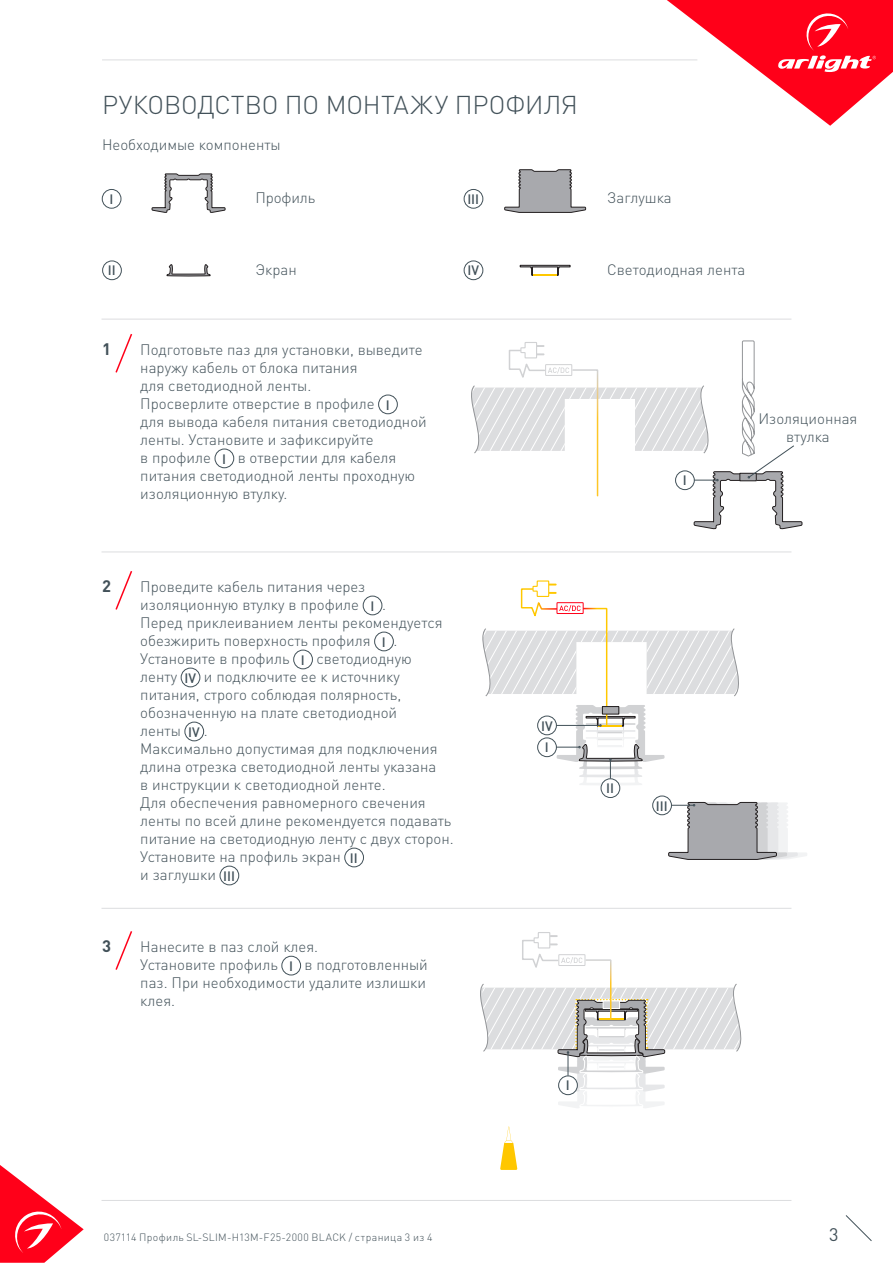
<style>
.page{position:relative;width:893px;height:1263px;background:#fff}
.page>*{position:absolute;margin:0;border:0;box-sizing:border-box;transform-origin:0 0}
.t1{font:300 25.5px "DIN Pro";letter-spacing:-.005em;color:#425159}
.t2{font:18px "DIN Pro";color:#425159}
.t3{font:700 16.5px "DIN Pro";color:#425159}
.t4{font:300 15px/18px "DIN Pro";color:#425159}
.t5{font:500 13.5px "DIN Pro";color:#425159}
.t6{font:300 10.5px "DIN Pro";letter-spacing:.03em;color:#425159}
</style>
<div class="page">
<svg style="left:0;top:1165px;width:84px;height:98px"></svg>
<svg style="left:845px;top:1215px;width:27px;height:26px"></svg>
<svg style="left:667px;top:0;width:226px;height:126px"></svg>
<hr style="left:102px;top:60px;width:595px;height:1px;background:#dcdddf">
<hr style="left:102px;top:319px;width:689px;height:1px;background:#dcdddf">
<hr style="left:102px;top:551px;width:689px;height:1px;background:#dcdddf">
<hr style="left:102px;top:908px;width:689px;height:1px;background:#dcdddf">
<hr style="left:102px;top:1200px;width:689px;height:1px;background:#dcdddf">
<svg style="left:520px;top:265px;width:50px;height:11px"></svg>
<div style="left:102px;top:189px;width:19px;height:19px;border:1px solid #425159;border-radius:50%"></div>
<div style="left:102px;top:261px;width:20px;height:19px;border:1px solid #425159;border-radius:50%"></div>
<div style="left:464px;top:189px;width:19px;height:19px;border:1px solid #425159;border-radius:50%"></div>
<div style="left:464px;top:261px;width:19px;height:19px;border:1px solid #425159;border-radius:50%"></div>
<div style="left:378px;top:395px;width:20px;height:19px;border:1px solid #425159;border-radius:50%"></div>
<div style="left:215px;top:449px;width:19px;height:19px;border:1px solid #425159;border-radius:50%"></div>
<div style="left:282px;top:956px;width:19px;height:19px;border:1px solid #425159;border-radius:50%"></div>
<div style="left:363px;top:596px;width:19px;height:19px;border:1px solid #425159;border-radius:50%"></div>
<div style="left:374px;top:632px;width:20px;height:19px;border:1px solid #425159;border-radius:50%"></div>
<div style="left:293px;top:650px;width:20px;height:19px;border:1px solid #425159;border-radius:50%"></div>
<div style="left:181px;top:668px;width:19px;height:19px;border:1px solid #425159;border-radius:50%"></div>
<div style="left:185px;top:722px;width:19px;height:19px;border:1px solid #425159;border-radius:50%"></div>
<div style="left:345px;top:848px;width:19px;height:19px;border:1px solid #425159;border-radius:50%"></div>
<div style="left:220px;top:866px;width:19px;height:19px;border:1px solid #425159;border-radius:50%"></div>
<svg style="left:115px;top:334px;width:18px;height:39px"></svg>
<svg style="left:115px;top:571px;width:18px;height:39px"></svg>
<svg style="left:115px;top:931px;width:18px;height:39px"></svg>
<svg style="left:152px;top:173px;width:73px;height:40px"></svg>
<svg style="left:504px;top:169px;width:82px;height:44px"></svg>
<div style="left:652px;top:796px;width:20px;height:19px;border:1px solid #425159;border-radius:50%"></div>
<svg style="left:668px;top:802px;width:139px;height:58px"></svg>
<svg style="left:471px;top:340px;width:331px;height:190px"></svg>
<svg style="left:500px;top:1127px;width:17px;height:43px"></svg>
<svg style="left:167px;top:264px;width:44px;height:13px"></svg>
<div style="left:601px;top:778px;width:19px;height:20px;border:1px solid #425159;border-radius:50%"></div>
<svg style="left:482px;top:580px;width:257px;height:205px"></svg>
<svg style="left:480px;top:932px;width:262px;height:176px"></svg>
<p class="t1" style="left:102px;top:87px;width:477px">РУКОВОДСТВО ПО МОНТАЖУ ПРОФИЛЯ</p>
<p class="t4" style="left:102px;top:134px;width:180px">Необходимые компоненты</p>
<p class="t5" style="left:109px;top:190px;width:5px">I</p>
<p class="t4" style="left:256px;top:188px;width:61px">Профиль</p>
<p class="t5" style="left:467px;top:190px;width:13px">III</p>
<p class="t4" style="left:607px;top:188px;width:66px">Заглушка</p>
<p class="t5" style="left:108px;top:261px;width:9px">II</p>
<p class="t4" style="left:256px;top:260px;width:43px">Экран</p>
<p class="t4" style="left:607px;top:260px;width:140px">Cветодиодная лента</p>
<p class="t5" style="left:467px;top:261px;width:13px">IV</p>
<p class="t3" style="left:102px;top:338px;width:10px">1</p>
<p class="t4" style="left:140px;top:340px;width:284px">Подготовьте паз для установки, выведите наружу кабель от блока питания<br>для светодиодной ленты.<br>Просверлите отверстие в профиле</p>
<p class="t5" style="left:386px;top:395px;width:5px">I</p>
<p class="t4" style="left:140px;top:412px;width:288px">для вывода кабеля питания светодиодной ленты. Установите и зафиксируйте<br>в профиле</p>
<p class="t4" style="left:140px;top:448px;width:276px;text-indent:97px">в отверстии для кабеля питания светодиодной ленты проходную изоляционную втулку.</p>
<p class="t5" style="left:222px;top:449px;width:5px">I</p>
<p class="t5" style="left:683px;top:471px;width:5px">I</p>
<p class="t4" style="left:758px;top:409px;width:101px">Изоляционная</p>
<p class="t4" style="left:786px;top:427px;width:45px">втулка</p>
<p class="t3" style="left:102px;top:575px;width:10px">2</p>
<p class="t4" style="left:140px;top:577px;width:226px">Проведите кабель питания через изоляционную втулку в профиле</p>
<p class="t5" style="left:370px;top:596px;width:5px">I</p>
<p class="t4" style="left:140px;top:595px;width:304px;text-indent:242px">.<br>Перед приклеиванием ленты рекомендуется обезжирить поверхность профиля</p>
<p class="t5" style="left:382px;top:632px;width:5px">I</p>
<p class="t4" style="left:394px;top:631px;width:5px">.</p>
<p class="t4" style="left:140px;top:649px;width:151px">Установите в профиль</p>
<p class="t5" style="left:301px;top:650px;width:5px">I</p>
<p class="t4" style="left:316px;top:649px;width:97px">светодиодную</p>
<p class="t4" style="left:140px;top:667px;width:38px">ленту</p>
<p class="t5" style="left:185px;top:668px;width:13px">IV</p>
<p class="t4" style="left:140px;top:667px;width:262px;text-indent:64px">и подключите ее к источнику питания, строго соблюдая полярность, обозначенную на плате светодиодной ленты</p>
<p class="t5" style="left:188px;top:722px;width:13px">IV</p>
<p class="t4" style="left:140px;top:721px;width:315px;text-indent:64px">.<br>Максимально допустимая для подключения длина отрезка светодиодной ленты указана<br>в инструкции к светодиодной ленте.<br>Для обеспечения равномерного свечения ленты по всей длине рекомендуется подавать питание на светодиодную ленту с двух сторон.<br>Установите на профиль экран</p>
<p class="t5" style="left:350px;top:848px;width:9px">II</p>
<p class="t4" style="left:140px;top:865px;width:77px">и заглушки</p>
<p class="t5" style="left:223px;top:866px;width:13px">III</p>
<p class="t3" style="left:102px;top:935px;width:10px">3</p>
<p class="t4" style="left:140px;top:937px;width:179px">Нанесите в паз слой клея.<br>Установите профиль</p>
<p class="t4" style="left:140px;top:955px;width:289px;text-align:justify;text-indent:164px">в подготовленный паз. При необходимости удалите излишки клея.</p>
<p class="t5" style="left:289px;top:957px;width:5px">I</p>
<p class="t5" style="left:541px;top:716px;width:13px">IV</p>
<p class="t5" style="left:545px;top:738px;width:5px">I</p>
<p class="t5" style="left:606px;top:779px;width:9px">II</p>
<p class="t5" style="left:656px;top:796px;width:13px">III</p>
<p class="t5" style="left:566px;top:1076px;width:5px">I</p>
<p class="t6" style="left:104px;top:1230px;width:330px">037114 Профиль SL-SLIM-H13M-F25-2000 BLACK / страница 3 из 4</p>
<p class="t2" style="left:829px;top:1222px;width:11px">3</p>
</div>
